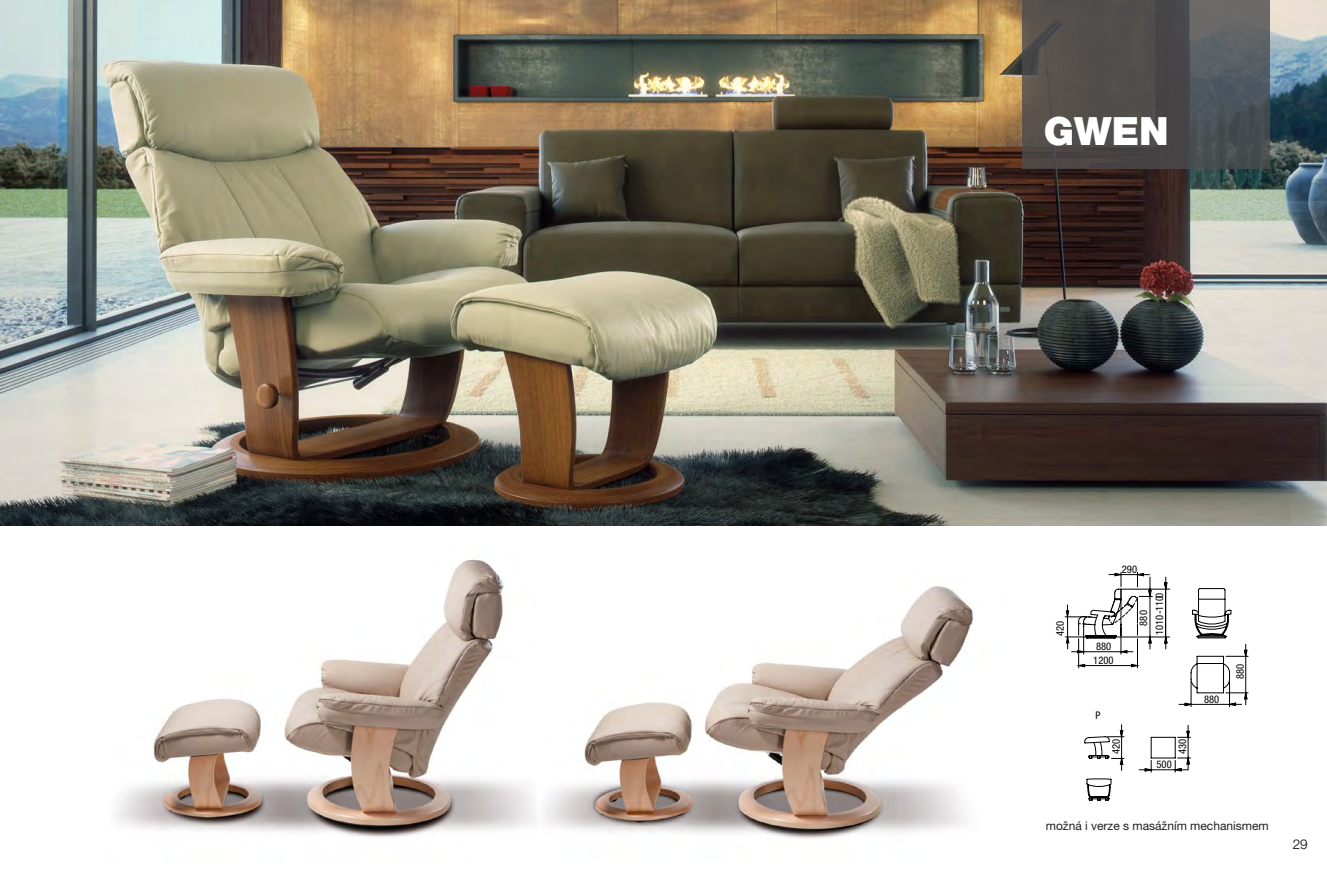
<style>
.page{position:relative;width:1327px;height:885px;background:#fff}
.page>*{position:absolute;margin:0;border:0;box-sizing:border-box;transform-origin:0 0}
.t1{font:900 39px "Helvetica Neue LT Pro";color:#fff}
.t2{font:300 13.5px "Helvetica Neue LT Pro";color:#000}
.t3{font:12px "Helvetica Neue LT Pro";color:#202020}
.t4{font:condensed 10.5px/16px "Helvetica Neue LT Pro";color:#000}
</style>
<div class="page">
<svg style="left:1064px;top:572px;width:106px;height:96px"></svg>
<svg style="left:1192px;top:588px;width:39px;height:50px"></svg>
<svg style="left:1179px;top:644px;width:69px;height:62px"></svg>
<svg style="left:1084px;top:724px;width:40px;height:77px"></svg>
<svg style="left:1139px;top:725px;width:51px;height:47px"></svg>
<img style="left:0;top:0;width:1327px;height:525px">
<img style="left:115px;top:559px;width:422px;height:278px">
<img style="left:544px;top:586px;width:429px;height:253px">
<svg style="left:1022px;top:0;width:248px;height:168px;background:#515050"></svg>
<h1 class="t1" style="left:1044px;top:107px;width:126px">GWEN</h1>
<p class="t4" style="left:1052px;top:636px;width:17px;rotate:-90deg">420</p>
<p class="t4" style="left:1122px;top:561px;width:17px">290</p>
<p class="t4" style="left:1093px;top:639px;width:22px;line-height:13.8px">880<br>1200</p>
<p class="t4" style="left:1095px;top:707px;width:7px">P</p>
<p class="t4" style="left:1135px;top:634px;width:44px;text-indent:9px;rotate:-90deg">880<br>1010-1100</p>
<p class="t4" style="left:1108px;top:753px;width:17px;rotate:-90deg">420</p>
<p class="t4" style="left:1174px;top:754px;width:17px;rotate:-90deg">430</p>
<p class="t4" style="left:1156px;top:756px;width:17px">500</p>
<p class="t4" style="left:1204px;top:690px;width:17px">880</p>
<p class="t4" style="left:1232px;top:679px;width:17px;rotate:-90deg">880</p>
<p class="t3" style="left:1045px;top:818px;width:224px">možná i verze s masážním mechanismem</p>
<p class="t2" style="left:1292px;top:835px;width:17px">29</p>
</div>
